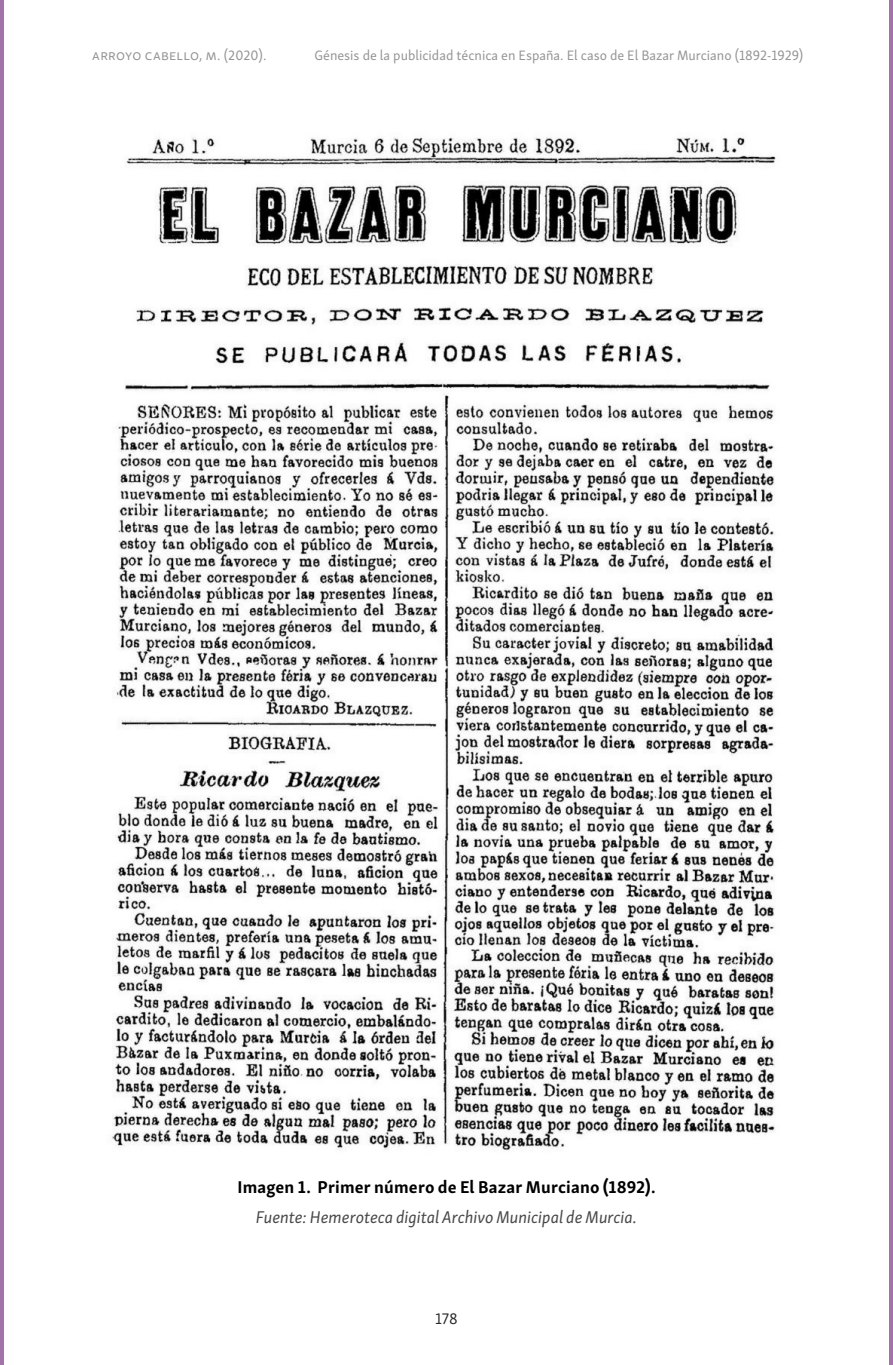
<style>
.page{position:relative;width:893px;height:1365px;background:#fff}
.page>*{position:absolute;margin:0;border:0;box-sizing:border-box;transform-origin:0 0}
.fuente{font:italic 17.5px "Skolar Sans Latn";color:#484848}
.t1{font:700 17.5px "Skolar Sans Latn";letter-spacing:.01em;color:#000}
.t2{font:15.75px "Skolar Sans Latn";color:#292929}
.t3{font:14px "Skolar Sans Latn";color:#939393}
</style>
<div class="page">
<img style="left:112px;top:137px;width:664px;height:1014px">
<hr style="left:0;top:0;width:4px;height:1364px;background:#a372a9">
<hr style="left:889px;top:0;width:4px;height:1364px;background:#a372a9">
<p class="t3" style="left:92px;top:45px;width:176px">arroyo cabello, m. (2020).</p>
<p class="t3" style="left:315px;top:45px;width:490px">Génesis de la publicidad técnica en España. El caso de El Bazar Murciano (1892-1929)</p>
<p class="t1" style="left:237px;top:1172px;width:420px">Imagen 1. Primer número de El Bazar Murciano (1892).</p>
<p class="fuente" style="left:256px;top:1203px;width:383px">Fuente: Hemeroteca digital Archivo Municipal de Murcia.</p>
<p class="t2" style="left:435px;top:1306px;width:24px">178</p>
</div>
